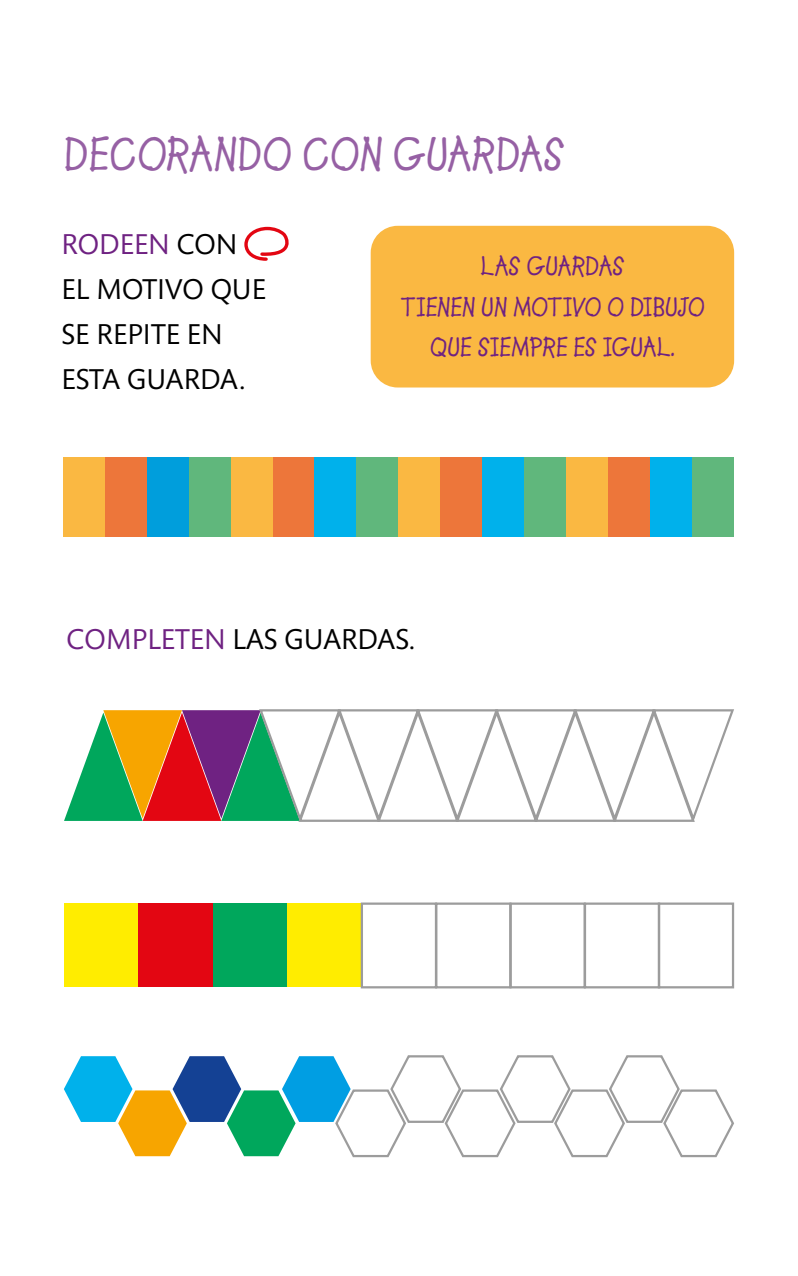
<style>
.page{position:relative;width:798px;height:1276px;background:#fff}
.page>*{position:absolute;margin:0;border:0;box-sizing:border-box;transform-origin:0 0}
.titulos{font:47.25px "Lemonade ICG Bold";color:#9660a4}
.consigna{font:29.25px/45px "Mundo Sans Std";color:#000}
.titulos-2{font:27px/40.5px "Lemonade ICG Bold";color:#6f2282;text-align:center}
.s1{color:#6f2282}
</style>
<div class="page">
<div style="left:370px;top:226px;width:363px;height:161px;background:#fab842;border-radius:27px"></div>
<svg style="left:244px;top:226px;width:45px;height:35px"></svg>
<div style="left:63px;top:457px;width:42px;height:79px;background:#fab842"></div>
<div style="left:105px;top:457px;width:42px;height:79px;background:#ed763a"></div>
<div style="left:147px;top:457px;width:41px;height:79px;background:#009edc"></div>
<div style="left:188px;top:457px;width:42px;height:79px;background:#60b77c"></div>
<div style="left:230px;top:457px;width:42px;height:79px;background:#fab842"></div>
<div style="left:272px;top:457px;width:42px;height:79px;background:#ed763a"></div>
<div style="left:314px;top:457px;width:42px;height:79px;background:#00b1eb"></div>
<div style="left:356px;top:457px;width:42px;height:79px;background:#60b77c"></div>
<div style="left:398px;top:457px;width:42px;height:79px;background:#fab842"></div>
<div style="left:440px;top:457px;width:42px;height:79px;background:#ed763a"></div>
<div style="left:482px;top:457px;width:42px;height:79px;background:#00b1eb"></div>
<div style="left:524px;top:457px;width:42px;height:79px;background:#60b77c"></div>
<div style="left:566px;top:457px;width:42px;height:79px;background:#fab842"></div>
<div style="left:608px;top:457px;width:42px;height:79px;background:#ed763a"></div>
<div style="left:650px;top:457px;width:42px;height:79px;background:#00b1eb"></div>
<div style="left:692px;top:457px;width:41px;height:79px;background:#60b77c"></div>
<svg style="left:64px;top:709px;width:670px;height:113px"></svg>
<svg style="left:64px;top:1055px;width:670px;height:103px"></svg>
<div style="left:64px;top:903px;width:75px;height:84px;background:#ffed00"></div>
<div style="left:139px;top:903px;width:74px;height:84px;background:#e30612"></div>
<div style="left:213px;top:903px;width:74px;height:84px;background:#00a75c"></div>
<div style="left:287px;top:903px;width:74px;height:84px;background:#ffed00"></div>
<div style="left:360px;top:902px;width:77px;height:86px;border:2px solid #9c9c9c"></div>
<div style="left:435px;top:902px;width:76px;height:86px;border:2px solid #9c9c9c"></div>
<div style="left:509px;top:902px;width:76px;height:86px;border:2px solid #9c9c9c"></div>
<div style="left:583px;top:902px;width:77px;height:86px;border:2px solid #9c9c9c"></div>
<div style="left:657px;top:902px;width:76px;height:86px;border:2px solid #9c9c9c"></div>
<p class="titulos" style="left:64px;top:127px;width:502px">DECORANDO CON GUARDAS</p>
<p class="consigna" style="left:61px;top:222px;width:206px"><span class="s1">RODEEN</span> CON<br>EL MOTIVO QUE<br>SE REPITE EN<br>ESTA GUARDA.</p>
<p class="titulos-2" style="left:480px;top:247px;width:146px">LAS GUARDAS</p>
<p class="titulos-2" style="left:400px;top:287px;width:306px">TIENEN UN MOTIVO O DIBUJO<br>QUE SIEMPRE ES IGUAL.</p>
<p class="consigna" style="left:67px;top:618px;width:350px"><span class="s1">COMPLETEN</span> LAS GUARDAS.</p>
</div>
